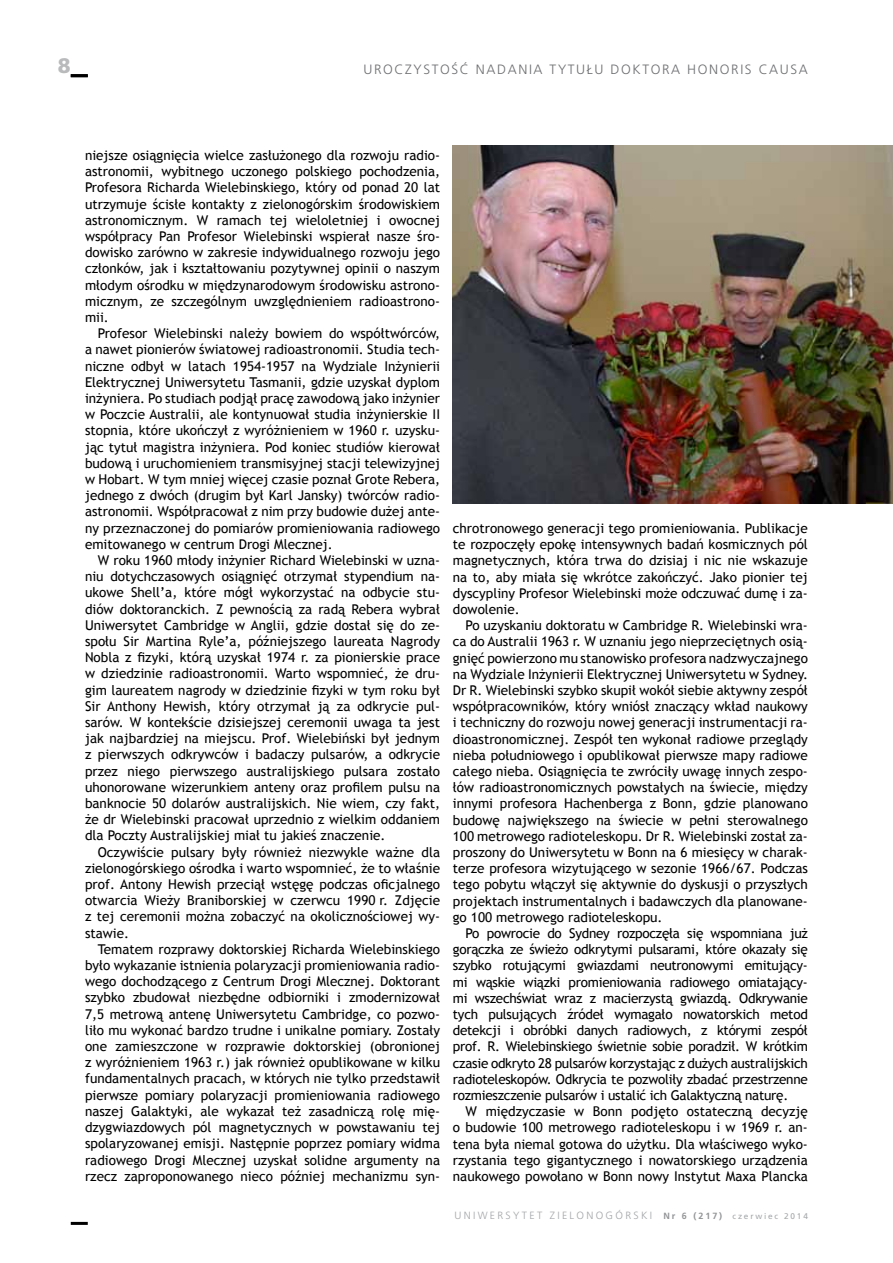
<style>
.page{position:relative;width:893px;height:1263px;background:#fff}
.page>*{position:absolute;margin:0;border:0;box-sizing:border-box;transform-origin:0 0}
.t1{font:900 21px "Frutiger LT Pro";color:#b8babc}
.t2{font:13.5px/16.2px "Trebuchet MS";color:#000;text-align:justify}
.t3{font:300 13.5px "Frutiger LT Pro";color:#6d6e71}
.t4{font:300 10.5px "Frutiger LT Pro";letter-spacing:.22em;color:#a3a5a8}
.s1{font-weight:700;font-size:9px;color:#939597}
.s2{font-weight:400;font-size:8.25px;color:#a4a7a9}
</style>
<div class="page">
<hr style="left:71px;top:1222px;width:17px;height:3px;background:#000">
<hr style="left:71px;top:74px;width:17px;height:3px;background:#000">
<img style="left:453px;top:146px;width:440px;height:358px">
<h1 class="t1" style="left:58px;top:53px;width:14px">8</h1>
<p class="t3" style="left:363px;top:61px;width:11px">UROCZYSTOŚĆ</p>
<p class="t3" style="left:476px;top:61px;width:11px">NADANIA</p>
<p class="t3" style="left:550px;top:61px;width:10px">TYTUŁU</p>
<p class="t3" style="left:610px;top:61px;width:11px">DOKTORA</p>
<p class="t3" style="left:687px;top:61px;width:10px">HONORIS</p>
<p class="t3" style="left:759px;top:61px;width:11px">CAUSA</p>
<p class="t2" style="left:85px;top:147px;width:357px">niejsze osiągnięcia wielce zasłużonego dla rozwoju radio&shy;astronomii, wybitnego uczonego polskiego pochodzenia, Profesora Richarda Wielebinskiego, który od ponad 20 lat utrzymuje ścisłe kontakty z zielonogórskim środowiskiem astronomicznym. W ramach tej wieloletniej i owocnej współpracy Pan Profesor Wielebinski wspierał nasze śro&shy;dowisko zarówno w zakresie indywidualnego rozwoju jego członków, jak i kształtowaniu pozytywnej opinii o naszym młodym ośrodku w międzynarodowym środowisku astrono&shy;micznym, ze szczególnym uwzględnieniem radioastrono&shy;mii.</p>
<p class="t2" style="left:85px;top:325px;width:357px;text-indent:13px">Profesor Wielebinski należy bowiem do współtwórców, a nawet pionierów światowej radioastronomii. Studia tech&shy;niczne odbył w latach 1954-1957 na Wydziale Inżynierii Elektrycznej Uniwersytetu Tasmanii, gdzie uzyskał dyplom inżyniera. Po studiach podjął pracę zawodową jako inżynier w Poczcie Australii, ale kontynuował studia inżynierskie II stopnia, które ukończył z wyróżnieniem w 1960 r. uzysku&shy;jąc tytuł magistra inżyniera. Pod koniec studiów kierował budową i uruchomieniem transmisyjnej stacji telewizyjnej w Hobart. W tym mniej więcej czasie poznał Grote Rebera, jednego z dwóch (drugim był Karl Jansky) twórców radio&shy;astronomii. Współpracował z nim przy budowie dużej ante&shy;ny przeznaczonej do pomiarów promieniowania radiowego emitowanego w centrum Drogi Mlecznej.</p>
<p class="t2" style="left:85px;top:552px;width:357px;text-indent:13px">W roku 1960 młody inżynier Richard Wielebinski w uzna&shy;niu dotychczasowych osiągnięć otrzymał stypendium na&shy;ukowe Shell’a, które mógł wykorzystać na odbycie stu&shy;diów doktoranckich. Z pewnością za radą Rebera wybrał Uniwersytet Cambridge w Anglii, gdzie dostał się do ze&shy;społu Sir Martina Ryle’a, późniejszego laureata Nagrody Nobla z fizyki, którą uzyskał 1974 r. za pionierskie prace w dziedzinie radioastronomii. Warto wspomnieć, że dru&shy;gim laureatem nagrody w dziedzinie fizyki w tym roku był Sir Anthony Hewish, który otrzymał ją za odkrycie pul&shy;sarów. W kontekście dzisiejszej ceremonii uwaga ta jest jak najbardziej na miejscu. Prof. Wielebiński był jednym z pierwszych odkrywców i badaczy pulsarów, a odkrycie przez niego pierwszego australijskiego pulsara zostało uhonorowane wizerunkiem anteny oraz profilem pulsu na banknocie 50 dolarów australijskich. Nie wiem, czy fakt, że dr Wielebinski pracował uprzednio z wielkim oddaniem dla Poczty Australijskiej miał tu jakieś znaczenie.</p>
<p class="t2" style="left:85px;top:844px;width:357px;text-indent:13px">Oczywiście pulsary były również niezwykle ważne dla zielonogórskiego ośrodka i warto wspomnieć, że to właśnie prof. Antony Hewish przeciął wstęgę podczas oficjalnego otwarcia Wieży Braniborskiej w czerwcu 1990 r. Zdjęcie z tej ceremonii można zobaczyć na okolicznościowej wy&shy;stawie.</p>
<p class="t2" style="left:85px;top:941px;width:357px;text-indent:13px">Tematem rozprawy doktorskiej Richarda Wielebinskiego było wykazanie istnienia polaryzacji promieniowania radio&shy;wego dochodzącego z Centrum Drogi Mlecznej. Doktorant szybko zbudował niezbędne odbiorniki i zmodernizował 7,5 metrową antenę Uniwersytetu Cambridge, co pozwo&shy;liło mu wykonać bardzo trudne i unikalne pomiary. Zostały one zamieszczone w rozprawie doktorskiej (obronionej z wyróżnieniem 1963 r.) jak również opublikowane w kilku fundamentalnych pracach, w których nie tylko przedstawił pierwsze pomiary polaryzacji promieniowania radiowego naszej Galaktyki, ale wykazał też zasadniczą rolę mię&shy;dzygwiazdowych pól magnetycznych w powstawaniu tej spolaryzowanej emisji. Następnie poprzez pomiary widma radiowego Drogi Mlecznej uzyskał solidne argumenty na rzecz zaproponowanego nieco później mechanizmu syn-</p>
<p class="t2" style="left:453px;top:520px;width:357px">chrotronowego generacji tego promieniowania. Publikacje te rozpoczęły epokę intensywnych badań kosmicznych pól magnetycznych, która trwa do dzisiaj i nic nie wskazuje na to, aby miała się wkrótce zakończyć. Jako pionier tej dyscypliny Profesor Wielebinski może odczuwać dumę i za&shy;dowolenie.</p>
<p class="t2" style="left:453px;top:617px;width:357px;text-indent:13px">Po uzyskaniu doktoratu w Cambridge R. Wielebinski wra&shy;ca do Australii 1963 r. W uznaniu jego nieprzeciętnych osią&shy;gnięć powierzono mu stanowisko profesora nadzwyczajnego na Wydziale Inżynierii Elektrycznej Uniwersytetu w Sydney.<br>Dr R. Wielebinski szybko skupił wokół siebie aktywny zespół współpracowników, który wniósł znaczący wkład naukowy i techniczny do rozwoju nowej generacji instrumentacji ra&shy;dioastronomicznej. Zespół ten wykonał radiowe przeglądy nieba południowego i opublikował pierwsze mapy radiowe całego nieba. Osiągnięcia te zwróciły uwagę innych zespo&shy;łów radioastronomicznych powstałych na świecie, między innymi profesora Hachenberga z Bonn, gdzie planowano budowę największego na świecie w pełni sterowalnego 100 metrowego radioteleskopu. Dr R. Wielebinski został za&shy;proszony do Uniwersytetu w Bonn na 6 miesięcy w charak&shy;terze profesora wizytującego w sezonie 1966/67. Podczas tego pobytu włączył się aktywnie do dyskusji o przyszłych projektach instrumentalnych i badawczych dla planowane&shy;go 100 metrowego radioteleskopu.</p>
<p class="t2" style="left:453px;top:925px;width:357px;text-indent:13px">Po powrocie do Sydney rozpoczęła się wspomniana już gorączka ze świeżo odkrytymi pulsarami, które okazały się szybko rotującymi gwiazdami neutronowymi emitujący&shy;mi wąskie wiązki promieniowania radiowego omiatający&shy;mi wszechświat wraz z macierzystą gwiazdą. Odkrywanie tych pulsujących źródeł wymagało nowatorskich metod detekcji i obróbki danych radiowych, z którymi zespół prof. R. Wielebinskiego świetnie sobie poradził. W krótkim czasie odkryto 28 pulsarów korzystając z dużych australijskich radioteleskopów. Odkrycia te pozwoliły zbadać przestrzenne rozmieszczenie pulsarów i ustalić ich Galaktyczną naturę.</p>
<p class="t2" style="left:453px;top:1103px;width:357px;text-indent:13px">W międzyczasie w Bonn podjęto ostateczną decyzję o budowie 100 metrowego radioteleskopu i w 1969 r. an&shy;tena była niemal gotowa do użytku. Dla właściwego wyko&shy;rzystania tego gigantycznego i nowatorskiego urządzenia naukowego powołano w Bonn nowy Instytut Maxa Plancka</p>
<p class="t4" style="left:454px;top:1209px;width:355px">UNIWERSYTET ZIELONOGÓRSKI <span class="s1">Nr 6 (217)</span> <span class="s2">czerwiec 2014</span></p>
</div>
